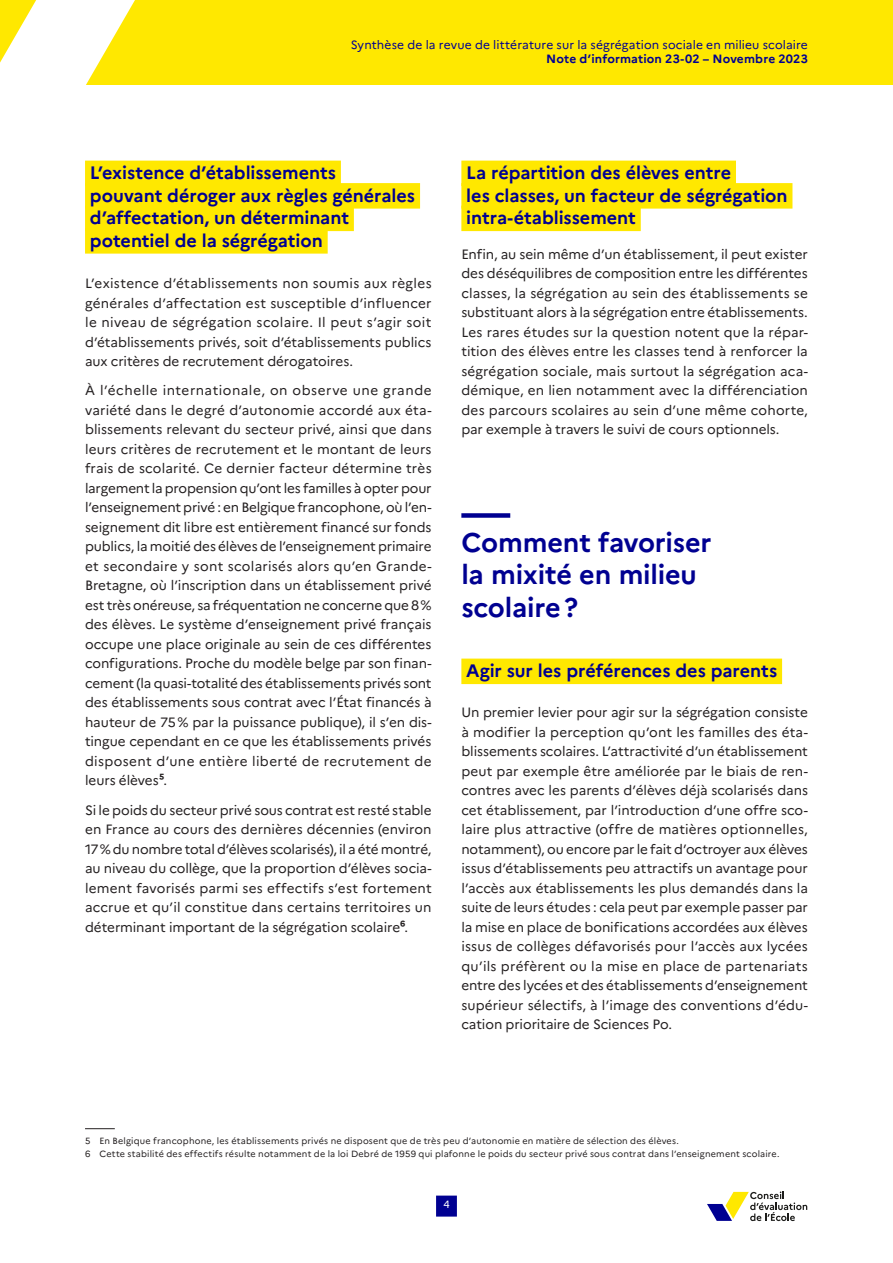
<style>
.page{position:relative;width:893px;height:1263px;background:#fff}
.page>*{position:absolute;margin:0;border:0;box-sizing:border-box;transform-origin:0 0}
.titre_N1_avant_N2{font:700 27px/32.4px "Marianne";letter-spacing:-.01em;color:#000091}
.titre_N2{font:700 18px/22.5px "Marianne";letter-spacing:-.005em;color:#000091}
.texte_courant{font:13.5px/19.5px "Marianne";letter-spacing:-.005em;color:#231f20;text-align:justify}
.t1{font:12px "Marianne";letter-spacing:.01em;color:#000091}
.t2{font:700 12px "Marianne";letter-spacing:.01em;color:#000091}
.t3{font:10.5px "Marianne";color:#fff}
.note{font:9px "Marianne";letter-spacing:.02em;color:#231f20}
.s1{font-weight:700}
</style>
<div class="page">
<div style="left:0;top:0;width:893px;height:85px;background:#ffe800"></div>
<svg style="left:0;top:0;width:142px;height:161px"></svg>
<div style="left:85px;top:161px;width:256px;height:25px;background:#ffe800"></div>
<div style="left:85px;top:183px;width:335px;height:26px;background:#ffe800"></div>
<div style="left:85px;top:206px;width:269px;height:25px;background:#ffe800"></div>
<div style="left:85px;top:228px;width:243px;height:26px;background:#ffe800"></div>
<hr style="left:85px;top:1128px;width:30px;height:1px;background:#231f20">
<div style="left:461px;top:161px;width:275px;height:25px;background:#ffe800"></div>
<div style="left:461px;top:183px;width:331px;height:26px;background:#ffe800"></div>
<div style="left:461px;top:206px;width:180px;height:25px;background:#ffe800"></div>
<div style="left:461px;top:513px;width:49px;height:5px;background:#000091"></div>
<div style="left:461px;top:659px;width:321px;height:25px;background:#ffe800"></div>
<svg style="left:707px;top:1191px;width:100px;height:30px"></svg>
<div style="left:436px;top:1195px;width:21px;height:21px;background:#000091"></div>
<p class="t1" style="left:351px;top:37px;width:459px">Synthèse de la revue de littérature sur la ségrégation sociale en milieu scolaire</p>
<p class="t2" style="left:546px;top:51px;width:263px">Note d’information 23-02 – Novembre 2023</p>
<p class="titre_N2" style="left:90px;top:162px;width:327px">L’existence d’établissements<br>pouvant déroger aux règles générales d’affectation, un déterminant potentiel de la ségrégation</p>
<p class="texte_courant" style="left:85px;top:273px;width:348px">L’existence d’établissements non soumis aux règles générales d’affectation est susceptible d’influencer le niveau de ségrégation scolaire. Il peut s’agir soit d’établissements privés, soit d’établissements publics aux critères de recrutement dérogatoires.</p>
<p class="texte_courant" style="left:85px;top:381px;width:348px">À l’échelle internationale, on observe une grande variété dans le degré d’autonomie accordé aux éta&shy;blissements relevant du secteur privé, ainsi que dans leurs critères de recrutement et le montant de leurs frais de scolarité. Ce dernier facteur détermine très largement la propension qu’ont les familles à opter pour l’enseignement privé : en Belgique francophone, où l’en&shy;seignement dit libre est entièrement financé sur fonds publics, la moitié des élèves de l’enseignement primaire et secondaire y sont scolarisés alors qu’en Grande-Bretagne, où l’inscription dans un établissement privé est très onéreuse, sa fréquentation ne concerne que 8% des élèves. Le système d’enseignement privé français occupe une place originale au sein de ces différentes configurations. Proche du modèle belge par son finan&shy;cement (la quasi-totalité des établissements privés sont des établissements sous contrat avec l’État financés à hauteur de 75% par la puissance publique), il s’en dis&shy;tingue cependant en ce que les établissements privés disposent d’une entière liberté de recrutement de leurs élèves<span class="s1">5</span>.</p>
<p class="texte_courant" style="left:85px;top:800px;width:348px">Si le poids du secteur privé sous contrat est resté stable en France au cours des dernières décennies (environ 17% du nombre total d’élèves scolarisés), il a été montré, au niveau du collège, que la proportion d’élèves socia&shy;lement favorisés parmi ses effectifs s’est fortement accrue et qu’il constitue dans certains territoires un déterminant important de la ségrégation scolaire<span class="s1">6</span>.</p>
<p class="titre_N2" style="left:466px;top:162px;width:323px">La répartition des élèves entre<br>les classes, un facteur de ségrégation intra-établissement</p>
<p class="texte_courant" style="left:461px;top:244px;width:348px">Enfin, au sein même d’un établissement, il peut exister des déséquilibres de composition entre les différentes classes, la ségrégation au sein des établissements se substituant alors à la ségrégation entre établissements.<br>Les rares études sur la question notent que la répar&shy;tition des élèves entre les classes tend à renforcer la ségrégation sociale, mais surtout la ségrégation aca&shy;démique, en lien notamment avec la différenciation des parcours scolaires au sein d’une même cohorte, par exemple à travers le suivi de cours optionnels.</p>
<p class="titre_N1_avant_N2" style="left:461px;top:526px;width:252px">Comment favoriser la mixité en milieu scolaire?</p>
<p class="titre_N2" style="left:466px;top:660px;width:312px">Agir sur les préférences des parents</p>
<p class="texte_courant" style="left:461px;top:702px;width:348px">Un premier levier pour agir sur la ségrégation consiste à modifier la perception qu’ont les familles des éta&shy;blissements scolaires. L’attractivité d’un établissement peut par exemple être améliorée par le biais de ren&shy;contres avec les parents d’élèves déjà scolarisés dans cet établissement, par l’introduction d’une offre sco&shy;laire plus attractive (offre de matières optionnelles, notamment), ou encore par le fait d’octroyer aux élèves issus d’établissements peu attractifs un avantage pour l’accès aux établissements les plus demandés dans la suite de leurs études : cela peut par exemple passer par la mise en place de bonifications accordées aux élèves issus de collèges défavorisés pour l’accès aux lycées qu’ils préfèrent ou la mise en place de partenariats entre des lycées et des établissements d’enseignement supérieur sélectifs, à l’image des conventions d’édu&shy;cation prioritaire de Sciences Po.</p>
<p class="note" style="left:85px;top:1135px;width:595px">5 En Belgique francophone, les établissements privés ne disposent que de très peu d’autonomie en matière de sélection des élèves.</p>
<p class="note" style="left:85px;top:1148px;width:696px">6 Cette stabilité des effectifs résulte notamment de la loi Debré de 1959 qui plafonne le poids du secteur privé sous contrat dans l’enseignement scolaire.</p>
<p class="t3" style="left:443px;top:1198px;width:8px">4</p>
</div>
